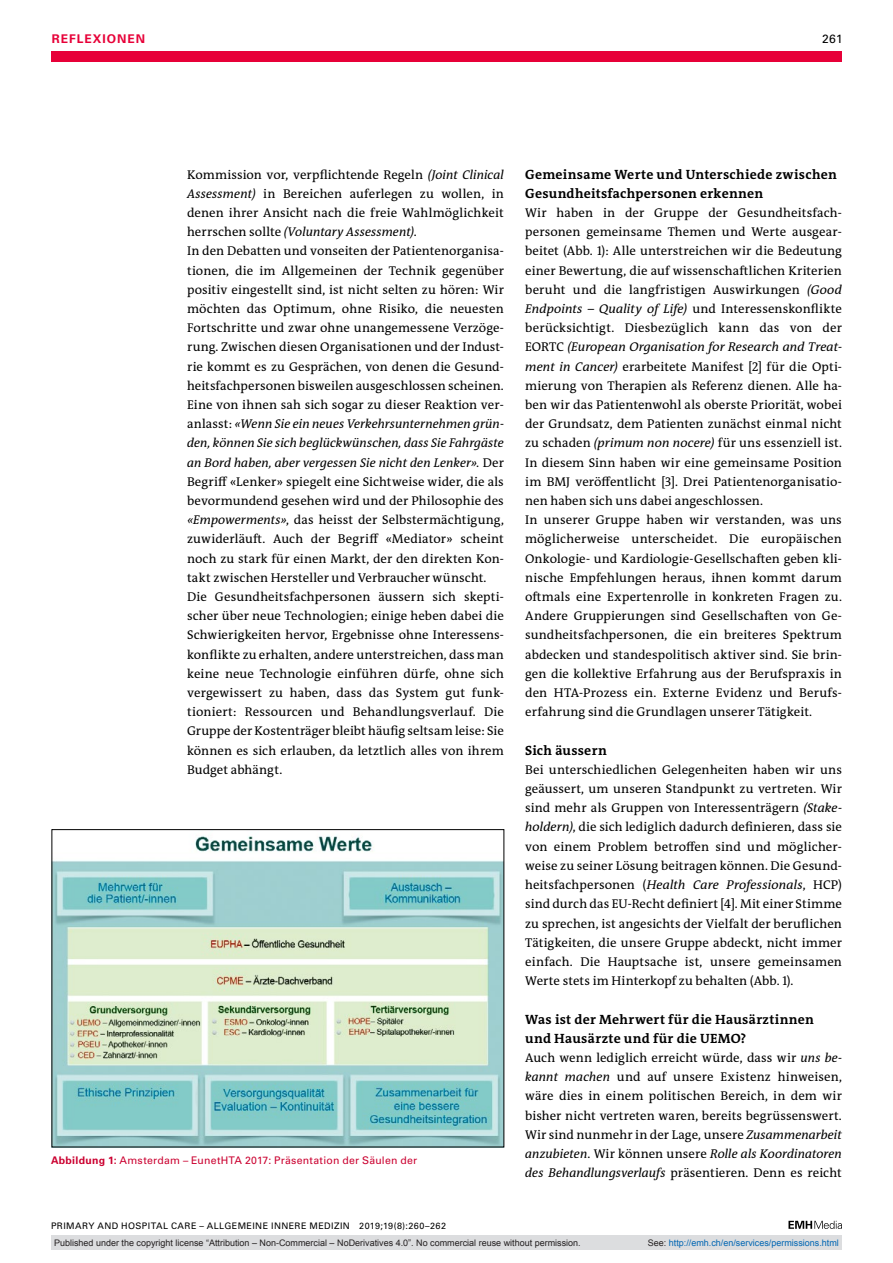
<style>
.page{position:relative;width:893px;height:1263px;background:#fff}
.page>*{position:absolute;margin:0;border:0;box-sizing:border-box;transform-origin:0 0}
.t1{font:700 13.5px/19.2px "The Antiqua B W7";letter-spacing:.02em;color:#000}
.t2{font:12.75px/19.2px "The Antiqua B W5 Plain";letter-spacing:.005em;color:#000}
.t3{font:700 12px "Univers LT Std";color:#e70038}
.t4{font:12px "Univers LT Std";color:#000}
.t5{font:10.5px "Univers LT Std";letter-spacing:.02em;color:#cb0030}
.t6{font:9px "Arial";color:#231f20}
.t7{font:9px "Univers LT Std";letter-spacing:.045em;color:#000}
.t8{font:9px "Arial";color:#0166b3}
.s1{font-style:italic}
.s2{font-weight:700}
.s3{color:#231f20}
</style>
<div class="page">
<div style="left:51px;top:51px;width:791px;height:11px;background:#e70038"></div>
<svg style="left:788px;top:1221px;width:54px;height:8px"></svg>
<img style="left:54px;top:835px;width:448px;height:310px">
<div style="left:51px;top:1235px;width:791px;height:15px;background:#dcdddf"></div>
<p class="t3" style="left:52px;top:31px;width:10px">REFLEXIONEN</p>
<p class="t4" style="left:822px;top:31px;width:22px">261</p>
<p class="t2" style="left:187px;top:165px;width:318px">Kommission vor, verpflichtende Regeln <span class="s1">(Joint Clinical Assessment)</span> in Bereichen auferlegen zu wollen, in denen ihrer Ansicht nach die freie Wahlmöglichkeit herrschen sollte <span class="s1">(Voluntary Assessment)</span>.<br>In den Debatten und vonseiten der Patientenorganisa&shy;tionen, die im Allgemeinen der Technik gegenüber positiv eingestellt sind, ist nicht selten zu hören: Wir möchten das Optimum, ohne Risiko, die neuesten Fortschritte und zwar ohne unangemessene Verzöge&shy;rung. Zwischen diesen Organisationen und der Indust&shy;rie kommt es zu Gesprächen, von denen die Gesund&shy;heitsfachpersonen bisweilen ausgeschlossen scheinen.<br>Eine von ihnen sah sich sogar zu dieser Reaktion ver&shy;anlasst: <span class="s1">«Wenn Sie ein neues Verkehrsunternehmen grün&shy;den, können Sie sich beglückwünschen, dass Sie Fahrgäste an Bord haben, aber vergessen Sie nicht den Lenker».</span> Der Begriff «Lenker» spiegelt eine Sichtweise wider, die als bevormundend gesehen wird und der Philosophie des <span class="s1">«Empowerments»</span>, das heisst der Selbstermächtigung, zuwiderläuft. Auch der Begriff «Mediator» scheint noch zu stark für einen Markt, der den direkten Kon&shy;takt zwischen Hersteller und Verbraucher wünscht.<br>Die Gesundheitsfachpersonen äussern sich skepti&shy;scher über neue Technologien; einige heben dabei die Schwierigkeiten hervor, Ergebnisse ohne Interessens&shy;konflikte zu erhalten, andere unterstreichen, dass man keine neue Technologie einführen dürfe, ohne sich vergewissert zu haben, dass das System gut funk&shy;tioniert: Ressourcen und Behandlungsverlauf. Die Gruppe der Kostenträger bleibt häufig seltsam leise: Sie können es sich erlauben, da letztlich alles von ihrem Budget abhängt.</p>
<p class="t1" style="left:525px;top:165px;width:313px">Gemeinsame Werte und Unterschiede zwischen<br>Gesundheitsfachpersonen erkennen</p>
<p class="t2" style="left:525px;top:203px;width:318px">Wir haben in der Gruppe der Gesundheitsfach&shy;personen gemeinsame Themen und Werte ausgear&shy;beitet (Abb. 1): Alle unterstreichen wir die Bedeutung einer Bewertung, die auf wissenschaftlichen Kriterien beruht und die langfristigen Auswirkungen <span class="s1">(Good Endpoints – Quality of Life)</span> und Interessenskonflikte berücksichtigt. Diesbezüglich kann das von der EORTC <span class="s1">(European Organisation for Research and Treat&shy;ment in Cancer)</span> erarbeitete Manifest [2] für die Opti&shy;mierung von Therapien als Referenz dienen. Alle ha&shy;ben wir das Patientenwohl als oberste Priorität, wobei der Grundsatz, dem Patienten zunächst einmal nicht zu schaden <span class="s1">(primum non nocere)</span> für uns essenziell ist.<br>In diesem Sinn haben wir eine gemeinsame Position im BMJ veröffentlicht [3]. Drei Patientenorganisatio&shy;nen haben sich uns dabei angeschlossen.<br>In unserer Gruppe haben wir verstanden, was uns möglicherweise unterscheidet. Die europäischen Onkologie- und Kardiologie-Gesellschaften geben kli&shy;nische Empfehlungen heraus, ihnen kommt darum oftmals eine Expertenrolle in konkreten Fragen zu.<br>Andere Gruppierungen sind Gesellschaften von Ge&shy;sundheitsfachpersonen, die ein breiteres Spektrum abdecken und standespolitisch aktiver sind. Sie brin&shy;gen die kollektive Erfahrung aus der Berufspraxis in den HTA-Prozess ein. Externe Evidenz und Berufs&shy;erfahrung sind die Grundlagen unserer Tätigkeit.</p>
<p class="t1" style="left:525px;top:741px;width:83px">Sich äussern</p>
<p class="t2" style="left:525px;top:760px;width:318px;text-align:justify">Bei unterschiedlichen Gelegenheiten haben wir uns geäussert, um unseren Standpunkt zu vertreten. Wir sind mehr als Gruppen von Interessenträgern <span class="s1">(Stake&shy;holdern)</span>, die sich lediglich dadurch definieren, dass sie von einem Problem betroffen sind und möglicher&shy;weise zu seiner Lösung beitragen können. Die Gesund&shy;heitsfachpersonen (<span class="s1">Health Care Professionals</span>, HCP) sind durch das EU-Recht definiert [4]. Mit einer Stimme zu sprechen, ist angesichts der Vielfalt der beruflichen Tätigkeiten, die unsere Gruppe abdeckt, nicht immer einfach. Die Hauptsache ist, unsere gemeinsamen Werte stets im Hinterkopf zu behalten (Abb. 1).</p>
<p class="t1" style="left:525px;top:1009px;width:290px">Was ist der Mehrwert für die Hausärztinnen und Hausärzte und für die UEMO?</p>
<p class="t2" style="left:525px;top:1048px;width:318px;text-align:justify">Auch wenn lediglich erreicht würde, dass wir <span class="s1">uns be&shy;kannt machen</span> und auf unsere Existenz hinweisen, wäre dies in einem politischen Bereich, in dem wir bisher nicht vertreten waren, bereits begrüssenswert.<br>Wir sind nunmehr in der Lage, unsere <span class="s1">Zusammenarbeit anzubieten</span>. Wir können unsere <span class="s1">Rolle als Koordinatoren des Behandlungsverlaufs</span> präsentieren. Denn es reicht</p>
<p class="t5" style="left:51px;top:1154px;width:368px"><span class="s2">ABBILDUNG 1:</span> Amsterdam – EunetHTA 2017: Präsentation der Säulen der</p>
<p class="t7" style="left:51px;top:1220px;width:397px">PRIMARY AND HOSPITAL CARE – ALLGEMEINE INNERE MEDIZIN 2019;19(8):260–262</p>
<p class="t6" style="left:54px;top:1237px;width:528px">Published under the copyright license “Attribution – Non-Commercial – NoDerivatives 4.0”. No commercial reuse without permission.</p>
<p class="t8" style="left:648px;top:1237px;width:193px"><span class="s3">See:</span> http://emh.ch/en/services/permissions.html</p>
</div>
